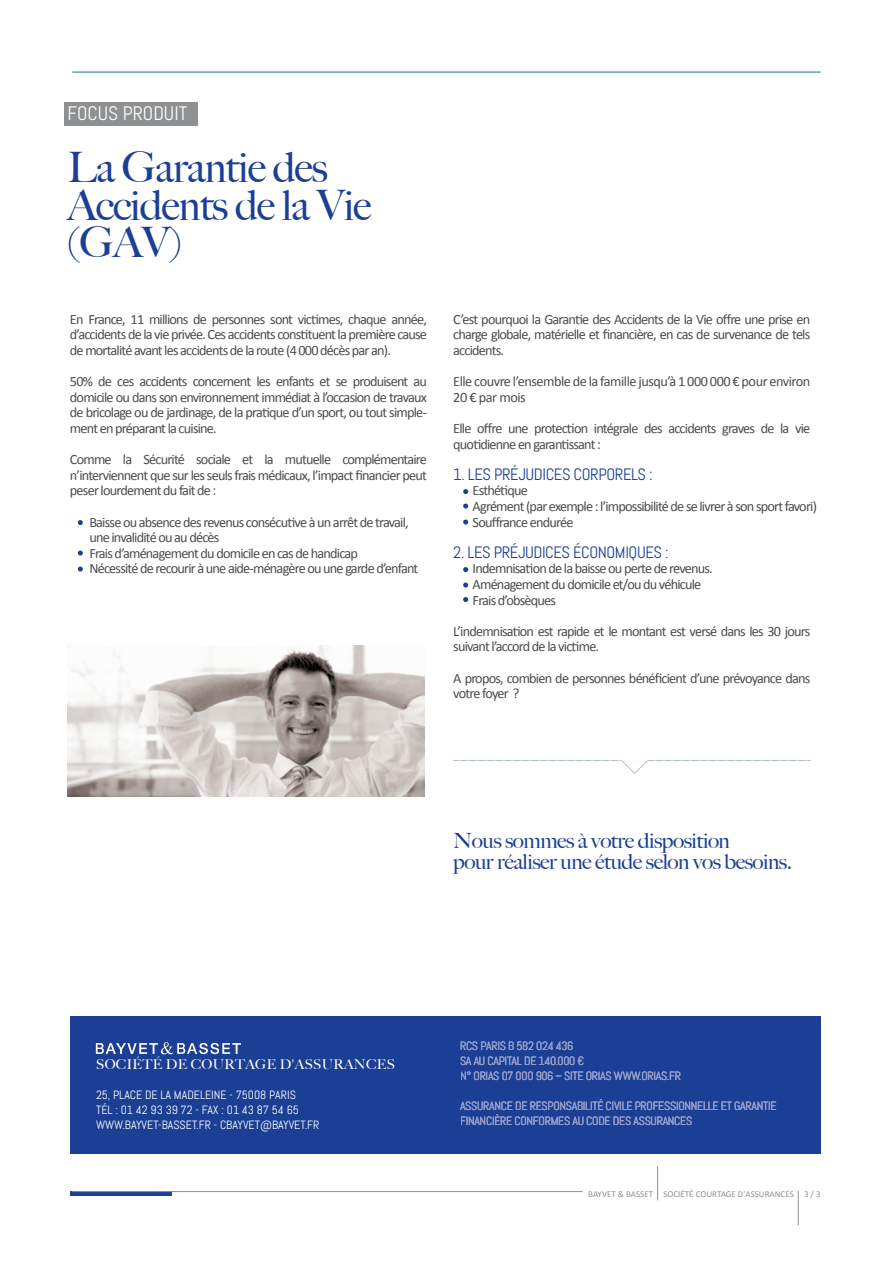
<style>
.page{position:relative;width:893px;height:1263px;background:#fff}
.page>*{position:absolute;margin:0;border:0;box-sizing:border-box;transform-origin:0 0}
.t1{font:500 42px/37.5px "Big Caslon";letter-spacing:-.025em;color:#1b3f94}
.t2{font:500 21px/21px "Big Caslon";letter-spacing:-.025em;color:#1b3f94;scale:1.04 1}
.t3{font:19.5px "Abel";color:#fff}
.t4{font:16.5px "Abel";letter-spacing:-.025em;color:#1b3f94}
.t5{font:14.25px/15.6px "Calibri";letter-spacing:-.055em;color:#4b4c4d}
.t6{font:14.25px/15.6px "Calibri";letter-spacing:-.035em;color:#4b4c4d}
.t7{font:500 13.5px "Big Caslon";letter-spacing:.025em;color:#fff}
.t8{font:12px/15px "Abel";letter-spacing:-.025em;color:#fff}
.t9{font:12px/15px "Abel";color:#fff}
.t10{font:9px "Calibri";color:#8e9091}
</style>
<div class="page">
<img style="left:68px;top:645px;width:357px;height:152px">
<hr style="left:72px;top:72px;width:749px;height:1px;background:#0b7b72">
<div style="left:64px;top:102px;width:134px;height:23px;background:#8e9091"></div>
<svg style="left:78px;top:520px;width:5px;height:5px"></svg>
<svg style="left:78px;top:550px;width:5px;height:6px"></svg>
<svg style="left:78px;top:566px;width:5px;height:6px"></svg>
<svg style="left:463px;top:489px;width:5px;height:5px"></svg>
<svg style="left:463px;top:504px;width:5px;height:5px"></svg>
<svg style="left:463px;top:520px;width:5px;height:5px"></svg>
<svg style="left:463px;top:567px;width:5px;height:5px"></svg>
<svg style="left:463px;top:583px;width:5px;height:5px"></svg>
<svg style="left:463px;top:597px;width:5px;height:5px"></svg>
<svg style="left:453px;top:760px;width:358px;height:14px"></svg>
<div style="left:622px;top:736px;width:25px;height:25px;background:#fff"></div>
<div style="left:71px;top:1016px;width:750px;height:137px;background:#1b3f94"></div>
<div style="left:71px;top:1191px;width:101px;height:5px;background:#1b3f94"></div>
<hr style="left:72px;top:1191px;width:511px;height:1px;background:#8e9091">
<hr style="left:657px;top:1166px;width:1px;height:34px;background:#8e9091">
<hr style="left:798px;top:1191px;width:1px;height:34px;background:#8e9091">
<svg style="left:96px;top:1042px;width:145px;height:12px"></svg>
<h3 class="t3" style="left:67px;top:101px;width:121px">FOCUS PRODUIT</h3>
<h1 class="t1" style="left:67px;top:149px;width:306px">La Garantie des<br>Accidents de la Vie (GAV)</h1>
<p class="t5" style="left:70px;top:311px;width:359px;text-align:justify">En France, 11 millions de personnes sont victimes, chaque année, d’accidents de la vie privée. Ces accidents constituent la première cause de mortalité avant les accidents de la route (4 000 décès par an).</p>
<p class="t5" style="left:70px;top:374px;width:359px;text-align:justify">50% de ces accidents concernent les enfants et se produisent au domicile ou dans son environnement immédiat à l’occasion de travaux de bricolage ou de jardinage, de la pratique d’un sport, ou tout simple&shy;ment en préparant la cuisine.</p>
<p class="t5" style="left:70px;top:452px;width:359px;text-align:justify">Comme la Sécurité sociale et la mutuelle complémentaire n’interviennent que sur les seuls frais médicaux, l’impact financier peut peser lourdement du fait de :</p>
<p class="t5" style="left:89px;top:514px;width:330px">Baisse ou absence des revenus consécutive à un arrêt de travail, une invalidité ou au décès<br>Frais d’aménagement du domicile en cas de handicap<br>Nécessité de recourir à une aide-ménagère ou une garde d’enfant</p>
<p class="t5" style="left:453px;top:311px;width:359px;text-align:justify">C’est pourquoi la Garantie des Accidents de la Vie offre une prise en charge globale, matérielle et financière, en cas de survenance de tels accidents.</p>
<p class="t6" style="left:453px;top:374px;width:359px">Elle couvre l’ensemble de la famille jusqu’à 1 000 000 € pour environ<br>20 € par mois</p>
<p class="t5" style="left:453px;top:420px;width:359px">Elle offre une protection intégrale des accidents graves de la vie quotidienne en garantissant :</p>
<p class="t4" style="left:453px;top:464px;width:201px">1. LES PRÉJUDICES CORPORELS :</p>
<p class="t5" style="left:473px;top:483px;width:346px">Esthétique<br>Agrément (par exemple : l’impossibilité de se livrer à son sport favori)<br>Souffrance endurée</p>
<p class="t4" style="left:453px;top:542px;width:217px">2. LES PRÉJUDICES ÉCONOMIQUES :</p>
<p class="t5" style="left:473px;top:561px;width:242px">Indemnisation de la baisse ou perte de revenus.<br>Aménagement du domicile et/ou du véhicule<br>Frais d’obsèques</p>
<p class="t5" style="left:453px;top:623px;width:359px">L’indemnisation est rapide et le montant est versé dans les 30 jours suivant l’accord de la victime.</p>
<p class="t5" style="left:453px;top:670px;width:358px">A propos, combien de personnes bénéficient d’une prévoyance dans votre foyer ?</p>
<h2 class="t2" style="left:453px;top:830px;width:327px">Nous sommes à votre disposition<br>pour réaliser une étude selon vos besoins.</h2>
<p class="t7" style="left:96px;top:1056px;width:300px">SOCIÉTÉ DE COURTAGE D'ASSURANCES</p>
<p class="t9" style="left:96px;top:1087px;width:225px">25, PLACE DE LA MADELEINE - 75008 PARIS<br>TÉL : 01 42 93 39 72 - FAX : 01 43 87 54 65<br>WWW.BAYVET-BASSET.FR - CBAYVET@BAYVET.FR</p>
<p class="t8" style="left:460px;top:1038px;width:223px">RCS PARIS B 582 024 436<br>SA AU CAPITAL DE 140.000 €<br>N° ORIAS 07 000 906 – SITE ORIAS WWW.ORIAS.FR</p>
<p class="t8" style="left:460px;top:1098px;width:318px">ASSURANCE DE RESPONSABILITÉ CIVILE PROFESSIONNELLE ET GARANTIE<br>FINANCIÈRE CONFORMES AU CODE DES ASSURANCES</p>
<p class="t10" style="left:588px;top:1189px;width:234px">BAYVET &amp; BASSET SOCIÉTÉ COURTAGE D'ASSURANCES 3 / 3</p>
</div>
